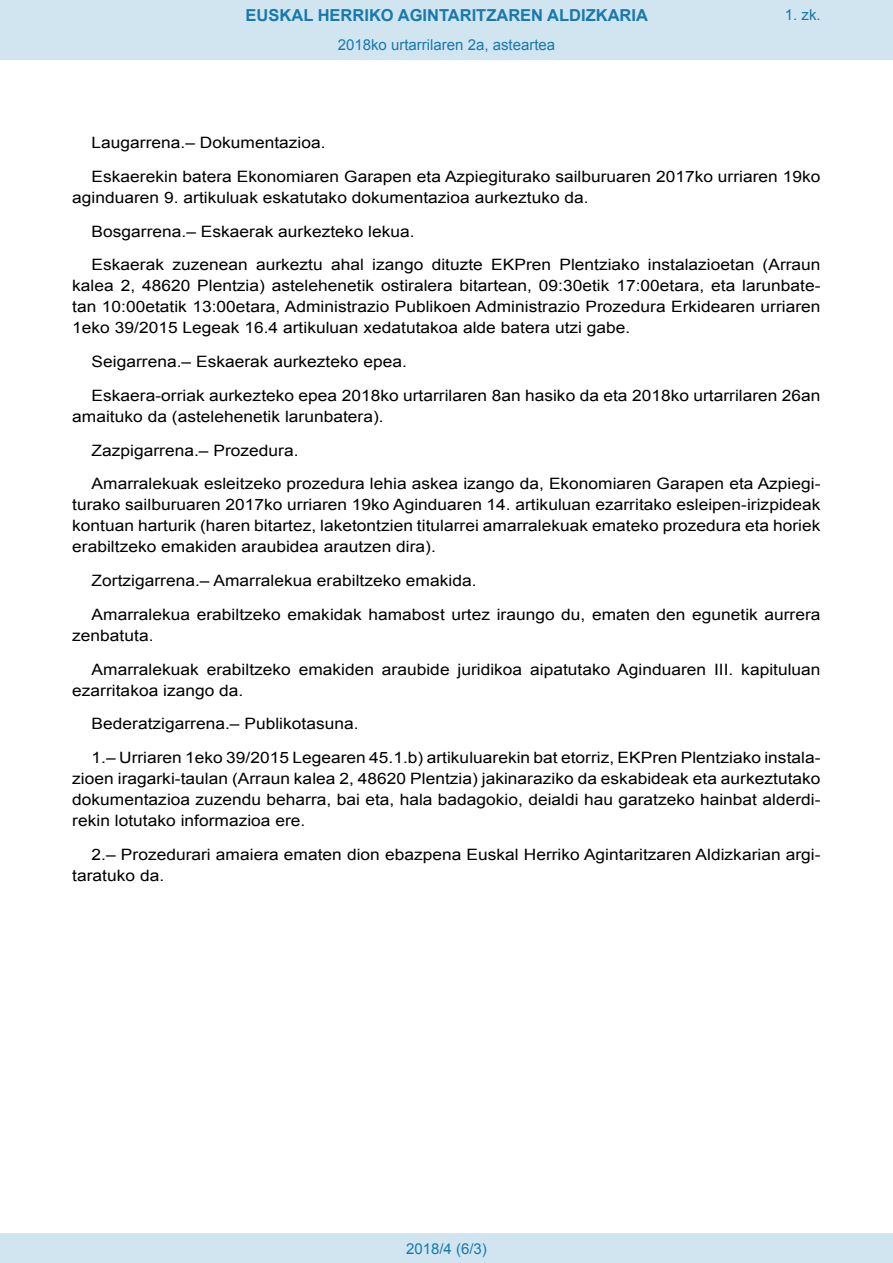
<style>
.page{position:relative;width:893px;height:1263px;background:#fff}
.page>*{position:absolute;margin:0;border:0;box-sizing:border-box;transform-origin:0 0}
.t1{font:700 16.5px "Arial";color:#1879ad}
.BOPVDetalle{font:15.6px/21px "Arial";color:#000;scale:1.11 1}
.Paginacion_Centro{font:15px "Arial";color:#1879ad}
</style>
<div class="page">
<div style="left:0;top:0;width:893px;height:60px;background:#d0e5f0"></div>
<div style="left:0;top:1233px;width:893px;height:30px;background:#d0e5f0"></div>
<p class="t1" style="left:246px;top:4px;width:404px">EUSKAL HERRIKO AGINTARITZAREN ALDIZKARIA</p>
<p class="Paginacion_Centro" style="left:338px;top:35px;width:219px">2018ko urtarrilaren 2a, asteartea</p>
<p class="Paginacion_Centro" style="left:785px;top:5px;width:37px">1. zk.</p>
<p class="BOPVDetalle" style="left:92px;top:132px;width:212px">Laugarrena.– Dokumentazioa.</p>
<p class="BOPVDetalle" style="left:72px;top:166px;width:676px;text-indent:19px">Eskaerekin batera Ekonomiaren Garapen eta Azpiegiturako sailburuaren 2017ko urriaren 19ko aginduaren 9. artikuluak eskatutako dokumentazioa aurkeztuko da.</p>
<p class="BOPVDetalle" style="left:92px;top:221px;width:292px">Bosgarrena.– Eskaerak aurkezteko lekua.</p>
<p class="BOPVDetalle" style="left:72px;top:255px;width:676px;text-align:justify;text-indent:19px">Eskaerak zuzenean aurkeztu ahal izango dituzte EKPren Plentziako instalazioetan (Arraun kalea 2, 48620 Plentzia) astelehenetik ostiralera bitartean, 09:30etik 17:00etara, eta larunbate&shy;tan 10:00etatik 13:00etara, Administrazio Publikoen Administrazio Prozedura Erkidearen urriaren 1eko 39/2015 Legeak 16.4 artikuluan xedatutakoa alde batera utzi gabe.</p>
<p class="BOPVDetalle" style="left:92px;top:351px;width:285px">Seigarrena.– Eskaerak aurkezteko epea.</p>
<p class="BOPVDetalle" style="left:72px;top:385px;width:676px;text-indent:19px">Eskaera-orriak aurkezteko epea 2018ko urtarrilaren 8an hasiko da eta 2018ko urtarrilaren 26an amaituko da (astelehenetik larunbatera).</p>
<p class="BOPVDetalle" style="left:92px;top:440px;width:188px">Zazpigarrena.– Prozedura.</p>
<p class="BOPVDetalle" style="left:72px;top:474px;width:676px;text-align:justify;text-indent:19px">Amarralekuak esleitzeko prozedura lehia askea izango da, Ekonomiaren Garapen eta Azpiegi&shy;turako sailburuaren 2017ko urriaren 19ko Aginduaren 14. artikuluan ezarritako esleipen-irizpideak kontuan harturik (haren bitartez, laketontzien titularrei amarralekuak emateko prozedura eta horiek erabiltzeko emakiden araubidea arautzen dira).</p>
<p class="BOPVDetalle" style="left:92px;top:570px;width:348px">Zortzigarrena.– Amarralekua erabiltzeko emakida.</p>
<p class="BOPVDetalle" style="left:72px;top:604px;width:676px;text-indent:19px">Amarralekua erabiltzeko emakidak hamabost urtez iraungo du, ematen den egunetik aurrera zenbatuta.</p>
<p class="BOPVDetalle" style="left:72px;top:659px;width:676px;text-indent:19px">Amarralekuak erabiltzeko emakiden araubide juridikoa aipatutako Aginduaren III. kapituluan ezarritakoa izango da.</p>
<p class="BOPVDetalle" style="left:92px;top:714px;width:242px">Bederatzigarrena.– Publikotasuna.</p>
<p class="BOPVDetalle" style="left:72px;top:747px;width:676px;text-align:justify;text-indent:19px">1.– Urriaren 1eko 39/2015 Legearen 45.1.b) artikuluarekin bat etorriz, EKPren Plentziako instala&shy;zioen iragarki-taulan (Arraun kalea 2, 48620 Plentzia) jakinaraziko da eskabideak eta aurkeztutako dokumentazioa zuzendu beharra, bai eta, hala badagokio, deialdi hau garatzeko hainbat alderdi&shy;rekin lotutako informazioa ere.</p>
<p class="BOPVDetalle" style="left:72px;top:844px;width:676px;text-indent:19px">2.– Prozedurari amaiera ematen dion ebazpena Euskal Herriko Agintaritzaren Aldizkarian argi&shy;taratuko da.</p>
<p class="Paginacion_Centro" style="left:406px;top:1238px;width:82px">2018/4 (6/3)</p>
</div>
